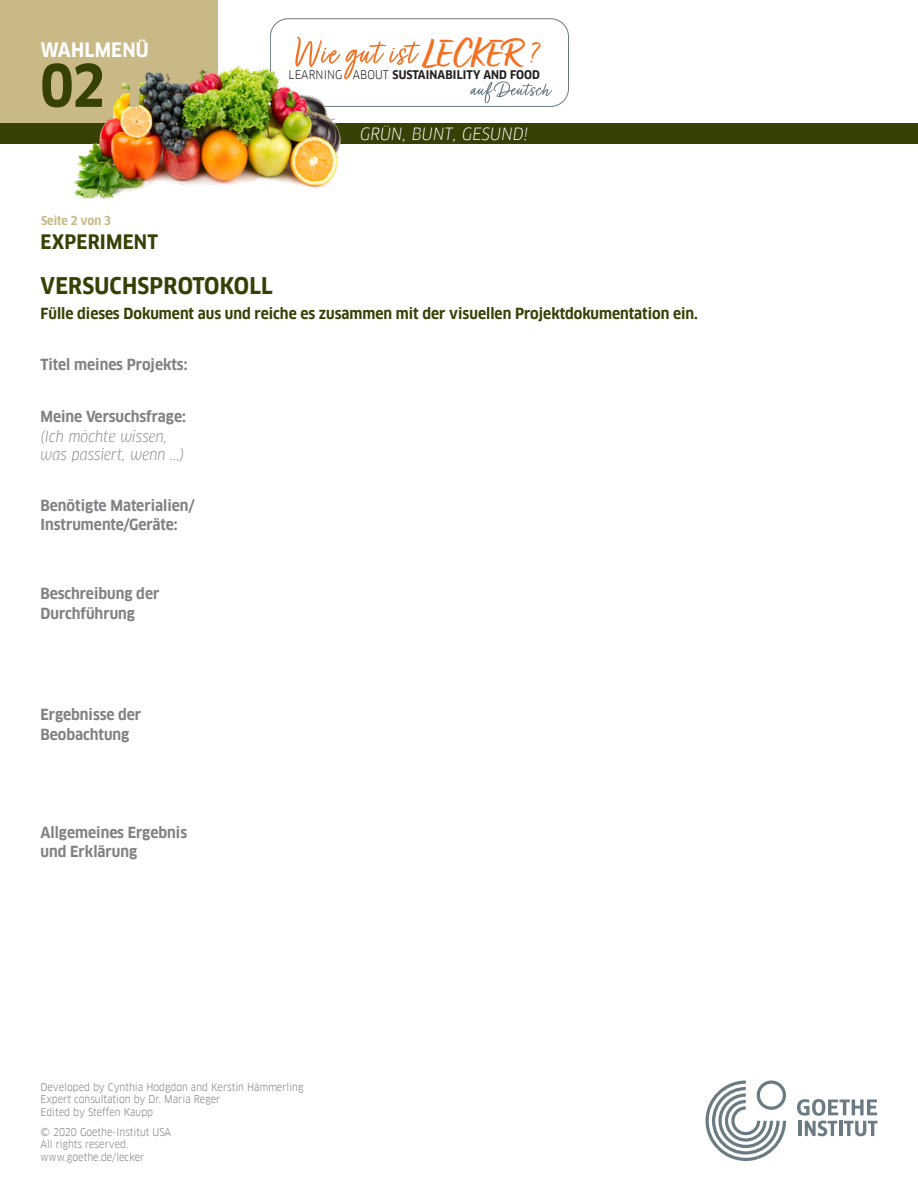
<style>
.page{position:relative;width:918px;height:1188px;background:#fff}
.page>*{position:absolute;margin:0;border:0;box-sizing:border-box;transform-origin:0 0}
.t1{font:700 57.6px "Goethe FF Clan";color:#374105}
.t2{font:39.45px "Turbinado Bold Pro";letter-spacing:.04em;color:#f37021}
.t3{font:700 22.5px "Goethe FF Clan";letter-spacing:.01em;color:#374105}
.t4{font:700 19.5px "Goethe FF Clan";letter-spacing:.01em;color:#374105}
.t5{font:700 19.5px "Goethe FF Clan";letter-spacing:.01em;color:#fff}
.t6{font:italic 16.5px "Goethe FF Clan";letter-spacing:.01em;color:#fff}
.t7{font:700 15px/19.5px "Goethe FF Clan";color:#808285}
.t8{font:700 15px "Goethe FF Clan";color:#374105}
.t9{font:italic 15px/18px "Goethe FF Clan";color:#808285}
.t10{font:700 12px "Goethe FF Clan";letter-spacing:-.005em;color:#c8b987}
.t11{font:700 11.7px "Goethe FF Clan";letter-spacing:.01em;color:#231f20}
.t12{font:10.5px/12.6px "Goethe FF Clan";color:#808285}
.s1{color:#c8b987}
.s2{font-family:"Turbinado Light Pro"}
.s3{font-weight:400}
</style>
<div class="page">
<svg style="left:706px;top:1080px;width:80px;height:81px"></svg>
<svg style="left:797px;top:1099px;width:80px;height:37px"></svg>
<div style="left:0;top:0;width:217px;height:135px;background:#c8b987"></div>
<div style="left:0;top:123px;width:918px;height:21px;background:#374105"></div>
<div style="left:270px;top:18px;width:299px;height:89px;border:1px solid #6b7b84;border-radius:18px"></div>
<svg style="left:297px;top:37px;width:124px;height:42px"></svg>
<svg style="left:470px;top:81px;width:82px;height:22px"></svg>
<img style="left:73px;top:50px;width:274px;height:150px">
<h3 class="t5" style="left:41px;top:38px;width:110px">WAHLMENÜ</h3>
<h1 class="t1" style="left:40px;top:52px;width:105px">02 <span class="s1">1</span></h1>
<p class="t10" style="left:41px;top:213px;width:71px">Seite 2 von 3</p>
<h3 class="t4" style="left:41px;top:231px;width:119px">EXPERIMENT</h3>
<h2 class="t2" style="left:423px;top:31px;width:117px">LECKER <span class="s2">?</span></h2>
<p class="t11" style="left:289px;top:68px;width:253px"><span class="s3">LEARNING ABOUT</span> SUSTAINABILITY AND FOOD</p>
<p class="t6" style="left:360px;top:124px;width:170px">GRÜN, BUNT, GESUND!</p>
<h3 class="t3" style="left:41px;top:273px;width:234px">VERSUCHSPROTOKOLL</h3>
<p class="t8" style="left:40px;top:305px;width:659px">Fülle dieses Dokument aus und reiche es zusammen mit der visuellen Projektdokumentation ein.</p>
<p class="t7" style="left:40px;top:355px;width:149px">Titel meines Projekts:</p>
<p class="t7" style="left:40px;top:407px;width:147px">Meine Versuchsfrage:</p>
<p class="t9" style="left:40px;top:427px;width:146px">(Ich möchte wissen, was passiert, wenn ...)</p>
<p class="t7" style="left:40px;top:496px;width:156px">Benötigte Materialien/<br>Instrumente/Geräte:</p>
<p class="t7" style="left:40px;top:584px;width:120px">Beschreibung der<br>Durchführung</p>
<p class="t7" style="left:40px;top:705px;width:102px">Ergebnisse der<br>Beobachtung</p>
<p class="t7" style="left:40px;top:823px;width:148px">Allgemeines Ergebnis und Erklärung</p>
<p class="t12" style="left:40px;top:1080px;width:264px">Developed by Cynthia Hodgdon and Kerstin Hämmerling<br>Expert consultation by Dr. Maria Reger<br>Edited by Steffen Kaupp</p>
<p class="t12" style="left:40px;top:1126px;width:132px">© 2020 Goethe-Institut USA<br>All rights reserved. www.goethe.de/lecker</p>
</div>
